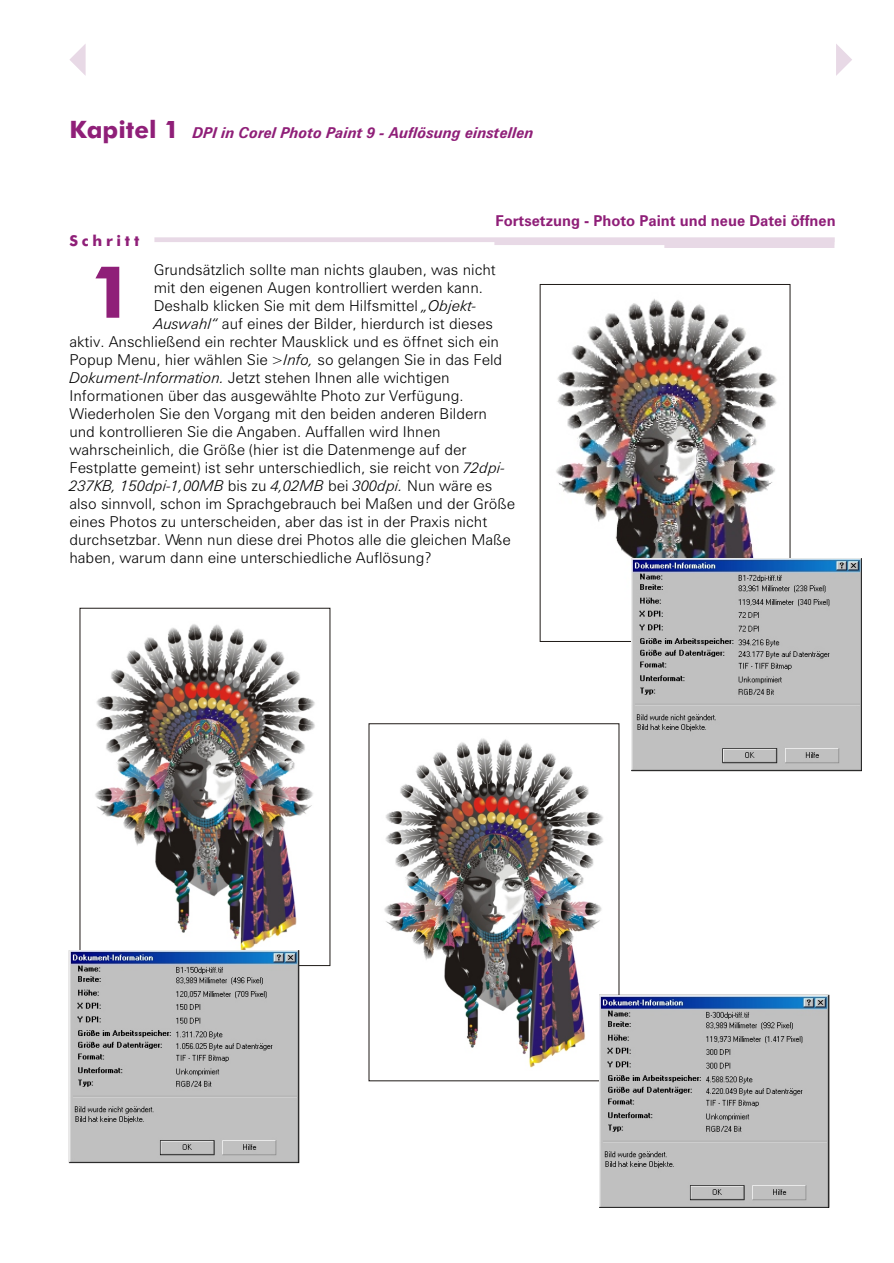
<style>
.page{position:relative;width:894px;height:1263px;background:#fff}
.page>*{position:absolute;margin:0;border:0;box-sizing:border-box;transform-origin:0 0}
.t1{font:700 72px "Futura Md BT";color:#8f1f78}
.t2{font:15px "Zurich Lt BT";color:#000}
.t3{font:italic 15px "Zurich Lt BT";color:#000}
.t4{font:italic 700 15px "Zurich BT";color:#8f1f78}
.t5{font:700 15px "Zurich BT";color:#8f1f78}
.t6{font:700 15px "Futura Md BT";letter-spacing:.25em;color:#8f1f78}
.s1{font-family:"Futura Md BT";font-style:normal;font-size:24px}
.s2{font-style:italic}
.s3{font-style:normal}
</style>
<div class="page">
<svg style="left:154px;top:237px;width:681px;height:11px"></svg>
<svg style="left:836px;top:44px;width:16px;height:32px"></svg>
<svg style="left:69px;top:44px;width:17px;height:32px"></svg>
<img style="left:384px;top:738px;width:233px;height:330px">
<img style="left:556px;top:299px;width:232px;height:341px">
<div style="left:540px;top:284px;width:250px;height:358px;border:1px solid #1f1a17"></div>
<img style="left:600px;top:995px;width:229px;height:212px">
<img style="left:632px;top:559px;width:229px;height:212px">
<img style="left:82px;top:624px;width:233px;height:340px">
<img style="left:69px;top:951px;width:230px;height:212px">
<p class="t4" style="left:69px;top:127px;width:466px"><span class="s1">Kapitel 1</span> DPI in Corel Photo Paint 9 - Auflösung einstellen</p>
<p class="t6" style="left:69px;top:235px;width:71px">Schritt</p>
<p class="t5" style="left:496px;top:214px;width:342px">Fortsetzung - Photo Paint und neue Datei öffnen</p>
<p class="t2" style="left:154px;top:264px;width:344px">Grundsätzlich sollte man nichts glauben, was nicht</p>
<p class="t2" style="left:154px;top:282px;width:331px">mit den eigenen Augen kontrolliert werden kann.</p>
<p class="t2" style="left:154px;top:300px;width:324px">Deshalb klicken Sie mit dem Hilfsmittel <span class="s2">„Objekt-</span></p>
<p class="t2" style="left:154px;top:318px;width:341px"><span class="s2">Auswahl“</span> auf eines der Bilder, hierdurch ist dieses</p>
<p class="t2" style="left:69px;top:336px;width:431px">aktiv. Anschließend ein rechter Mausklick und es öffnet sich ein</p>
<p class="t2" style="left:69px;top:354px;width:434px">Popup Menu, hier wählen Sie <span class="s2">&gt;Info,</span> so gelangen Sie in das Feld</p>
<p class="t2" style="left:69px;top:372px;width:382px"><span class="s2">Dokument-Information.</span> Jetzt stehen Ihnen alle wichtigen</p>
<p class="t2" style="left:69px;top:390px;width:396px">Informationen über das ausgewählte Photo zur Verfügung.</p>
<p class="t2" style="left:69px;top:408px;width:419px">Wiederholen Sie den Vorgang mit den beiden anderen Bildern</p>
<p class="t2" style="left:69px;top:426px;width:373px">und kontrollieren Sie die Angaben. Auffallen wird Ihnen</p>
<p class="t2" style="left:69px;top:444px;width:399px">wahrscheinlich, die Größe (hier ist die Datenmenge auf der</p>
<p class="t2" style="left:69px;top:462px;width:438px">Festplatte gemeint) ist sehr unterschiedlich, sie reicht von <span class="s2">72dpi-</span></p>
<p class="t3" style="left:69px;top:480px;width:424px">237KB, 150dpi-1,00MB <span class="s3">bis zu</span> 4,02MB <span class="s3">bei</span> 300dpi. <span class="s3">Nun wäre es</span></p>
<p class="t2" style="left:69px;top:498px;width:447px">also sinnvoll, schon im Sprachgebrauch bei Maßen und der Größe</p>
<p class="t2" style="left:69px;top:516px;width:419px">eines Photos zu unterscheiden, aber das ist in der Praxis nicht</p>
<p class="t2" style="left:69px;top:534px;width:443px">durchsetzbar. Wenn nun diese drei Photos alle die gleichen Maße</p>
<p class="t2" style="left:69px;top:552px;width:364px">haben, warum dann eine unterschiedliche Auflösung?</p>
<h1 class="t1" style="left:89px;top:263px;width:46px">1</h1>
</div>
